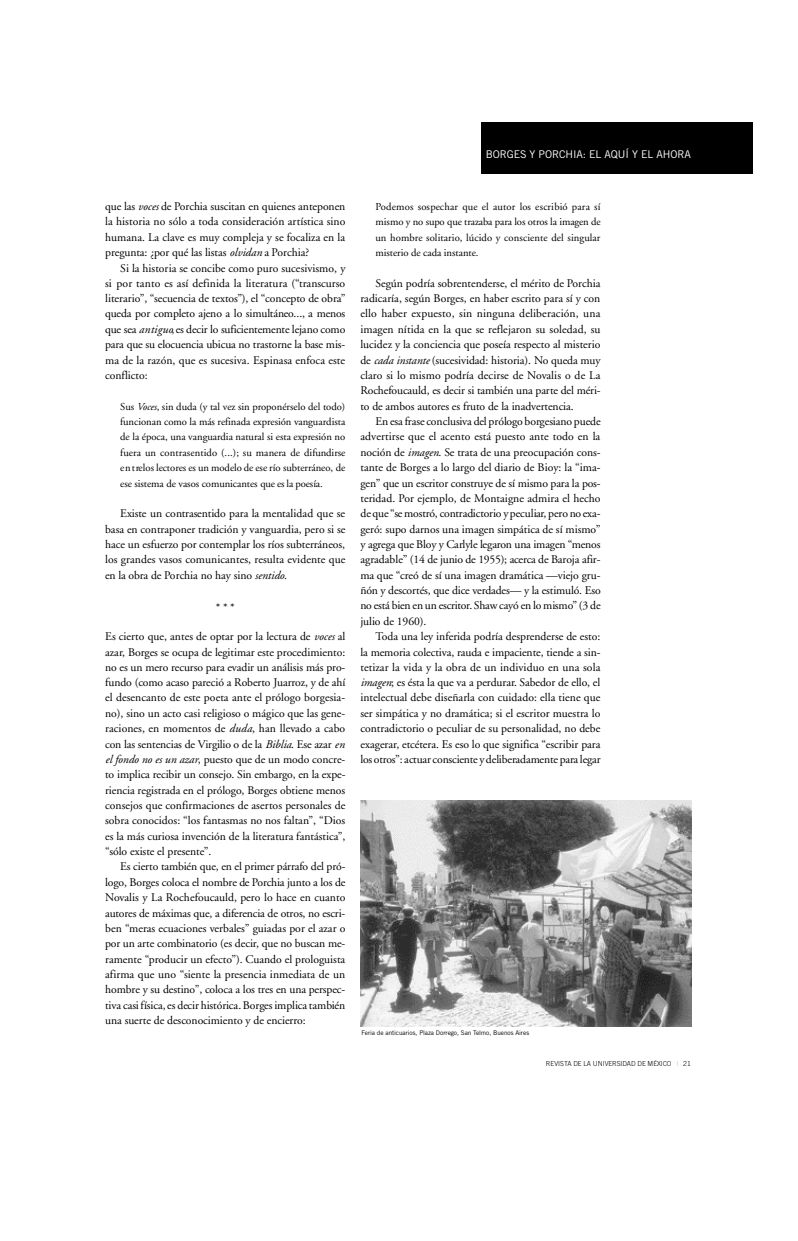
<style>
.page{position:relative;width:798px;height:1241px;background:#fff}
.page>*{position:absolute;margin:0;border:0;box-sizing:border-box;transform-origin:0 0}
.t1{font:11.62px/15.4px "Adobe Garamond";letter-spacing:-.005em;color:#000;text-align:justify}
.t2{font:10.62px/15.4px "Adobe Garamond";letter-spacing:-.005em;color:#000;text-align:justify}
.t3{font:10.62px "Trade Gothic";letter-spacing:-.01em;color:#fff}
.t4{font:300 6.88px "Trade Gothic";letter-spacing:-.01em;color:#000}
.t5{font:6.38px "Trade Gothic";letter-spacing:-.005em;color:#000}
.s1{font-style:italic}
.s2{font-weight:400;color:#bfbfbf}
</style>
<div class="page">
<div style="left:481px;top:122px;width:271px;height:51px;background:#000"></div>
<img style="left:360px;top:800px;width:331px;height:226px">
<p class="t3" style="left:485px;top:150px;width:206px">BORGES Y PORCHIA: EL AQUÍ Y EL AHORA</p>
<p class="t1" style="left:105px;top:200px;width:242px">que las <span class="s1">voces</span> de Porchia suscitan en quienes anteponen la historia no sólo a toda consideración artística sino humana. La clave es muy compleja y se focaliza en la pregunta: ¿por qué las listas <span class="s1">olvidan</span> a Porchia?</p>
<p class="t1" style="left:105px;top:261px;width:242px;text-indent:15px">Si la historia se concibe como puro sucesivismo, y si por tanto es así definida la literatura (“transcurso literario”, “secuencia de textos”), el “concepto de obra” queda por completo ajeno a lo simultáneo..., a menos que sea <span class="s1">a n tig u o</span>, es decir lo suficientemente lejano como para que su elocuencia ubicua no trastorne la base mis&shy;ma de la razón, que es sucesiva. Espinasa enfoca este conflicto:</p>
<p class="t2" style="left:120px;top:399px;width:227px">Sus <span class="s1">Voces</span>, sin duda (y tal vez sin proponérselo del todo) funcionan como la más refinada expresión vanguardista de la época, una vanguardia natural si esta expresión no fuera un contrasentido (...); su manera de difundirse e n t relos lectores es un modelo de ese río subterráneo, de ese sistema de vasos comunicantes que es la poesía.</p>
<p class="t1" style="left:105px;top:507px;width:242px;text-indent:15px">Existe un contrasentido para la mentalidad que se basa en contraponer tradición y vanguardia, pero si se hace un esfuerzo por contemplar los ríos subterráneos, los grandes vasos comunicantes, resulta evidente que en la obra de Porchia no hay sino <span class="s1">sentido</span>.</p>
<p class="t1" style="left:216px;top:601px;width:20px">* * *</p>
<p class="t1" style="left:105px;top:629px;width:242px">Es cierto que, antes de optar por la lectura de <span class="s1">voces</span> al azar, Borges se ocupa de legitimar este procedimiento: no es un mero recurso para evadir un análisis más pro&shy;fundo (como acaso pareció a Roberto Juarroz, y de ahí el desencanto de este poeta ante el prólogo borgesia&shy;no), sino un acto casi religioso o mágico que las gene&shy;raciones, en momentos de <span class="s1">duda</span>, han llevado a cabo con las sentencias de Virgilio o de la <span class="s1">Biblia</span>. Ese azar <span class="s1">en el fondo no es un azar</span>, puesto que de un modo concre&shy;to implica recibir un consejo. Sin embargo, en la expe&shy;riencia registrada en el prólogo, Borges obtiene menos consejos que confirmaciones de asertos personales de sobra conocidos: “los fantasmas no nos faltan”, “Dios es la más curiosa invención de la literatura fantástica”, “sólo existe el presente”.</p>
<p class="t1" style="left:105px;top:860px;width:242px;text-indent:15px">Es cierto también que, en el primer párrafo del pró&shy;logo, Borges coloca el nombre de Porchia junto a los de Novalis y La Rochefoucauld, pero lo hace en cuanto autores de máximas que, a diferencia de otros, no escri&shy;ben “meras ecuaciones verbales” guiadas por el azar o por un arte combinatorio (es decir, que no buscan me&shy;ramente “producir un efecto”). Cuando el prologuista afirma que uno “siente la presencia inmediata de un hombre y su destino”, coloca a los tres en una perspec&shy;tiva casi física, es decir histórica. Borges implica también una suerte de desconocimiento y de encierro:</p>
<p class="t2" style="left:375px;top:200px;width:227px">Podemos sospechar que el autor los escribió para sí mismo y no supo que trazaba para los otros la imagen de un hombre solitario, lúcido y consciente del singular misterio de cada instante.</p>
<p class="t1" style="left:360px;top:276px;width:242px;text-indent:15px">Según podría sobrentenderse, el mérito de Porchia radicaría, según Borges, en haber escrito para sí y con ello haber expuesto, sin ninguna deliberación, una imagen nítida en la que se reflejaron su soledad, su lucidez y la conciencia que poseía respecto al misterio de <span class="s1">cada instante</span> (sucesividad: historia). No queda muy claro si lo mismo podría decirse de Novalis o de La Rochefoucauld, es decir si también una parte del méri&shy;to de ambos autores es fruto de la inadvertencia.</p>
<p class="t1" style="left:360px;top:415px;width:242px;text-indent:15px">En esa frase conclusiva del prólogo borgesiano puede advertirse que el acento está puesto ante todo en la noción de <span class="s1">imagen</span>. Se trata de una preocupación cons&shy;tante de Borges a lo largo del diario de Bioy: la “ima&shy;gen” que un escritor construye de sí mismo para la pos&shy;teridad. Por ejemplo, de Montaigne admira el hecho de que “semostró, contradictorio y peculiar, pero no exa&shy;geró: supo darnos una imagen simpática de sí mismo” y agrega que Bloy y Carlyle legaron una imagen “m e n o s agradable” (14 de junio de 1955); acerca de Baroja afir&shy;ma que “creó de sí una imagen dramática —viejo gru&shy;ñón y descortés, que dice verdades— y la estimuló. Eso no está bien en un escritor. Shawcayó en lo mismo” (3 de julio de 1960).</p>
<p class="t1" style="left:360px;top:629px;width:242px;text-indent:15px">Toda una ley inferida podría desprenderse de esto: la memoria colectiva, rauda e impaciente, tiende a sin&shy;tetizar la vida y la obra de un individuo en una sola <span class="s1">imagen</span>; es ésta la que va a perdurar. Sabedor de ello, el intelectual debe diseñarla con cuidado: ella tiene que ser simpática y no dramática; si el escritor muestra lo contradictorio o peculiar de su personalidad, no debe exagerar, etcétera. Es eso lo que significa “escribir para los otro s”: actuar consciente y deliberadamente para legar</p>
<p class="t5" style="left:361px;top:1030px;width:169px">Feria de anticuarios, Plaza Dorrego, San Telmo, Buenos Aires</p>
<p class="t4" style="left:545px;top:1060px;width:146px">REVISTA DE LA UNIVERSIDAD DE MÉXICO <span class="s2">|</span> 21</p>
</div>
